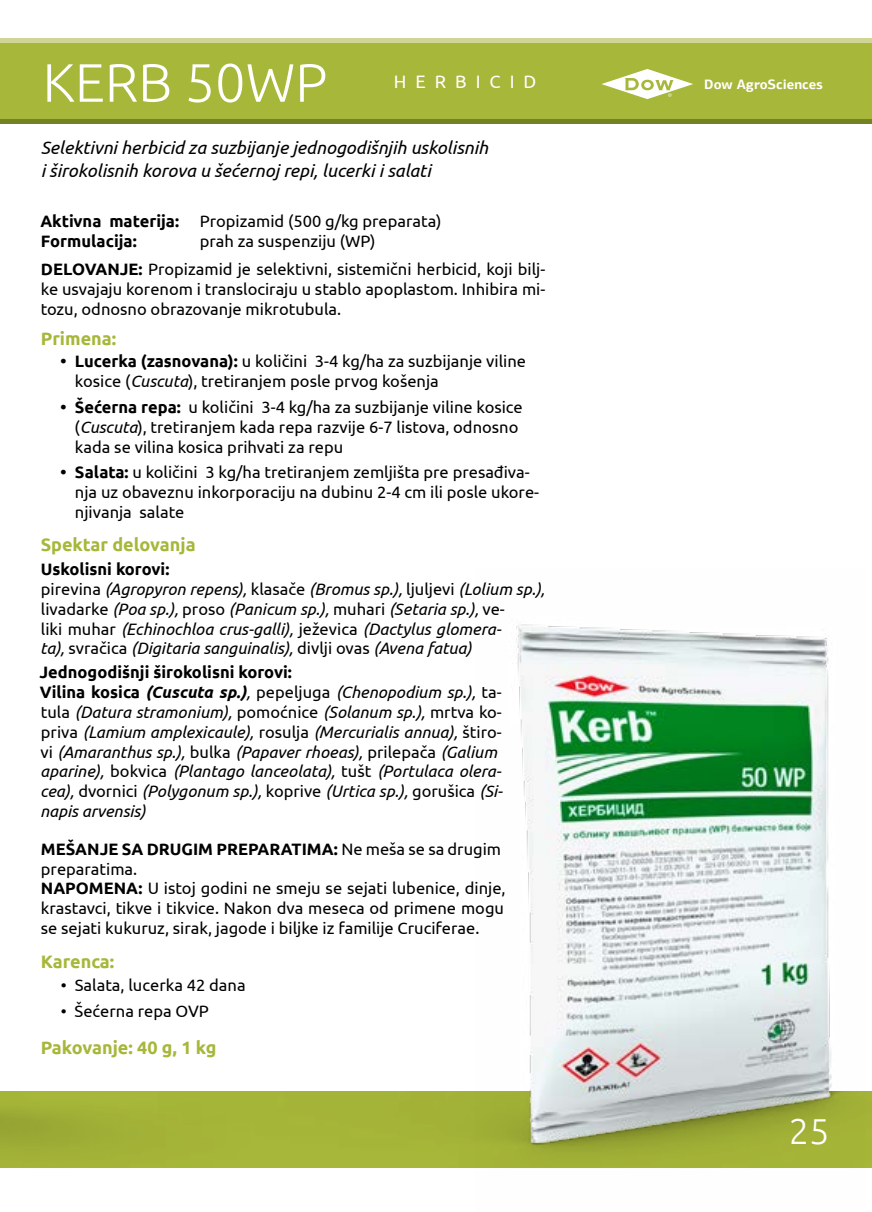
<style>
.page{position:relative;width:872px;height:1212px;background:#fff}
.page>*{position:absolute;margin:0;border:0;box-sizing:border-box;transform-origin:0 0}
.Naslov{font:300 54px "Ubuntu";color:#fff}
.t1{font:300 36px "Ubuntu";color:#fff}
.Tagline{font:italic 18px/22.5px "Ubuntu";color:#000}
.Podnaslov{font:700 18px "Ubuntu";color:#a7b739}
.Vrsta{font:18px "Ubuntu";letter-spacing:.5em;color:#fff}
.t2{font:16.5px/19.8px "Ubuntu";color:#000}
.t3{font:italic 16.5px/19.8px "Ubuntu";color:#000}
.Normal__space_above{font:700 16.5px "Ubuntu";color:#000}
.t4{font:700 13.65px "PF Agora Sans Pro";color:#fff}
.s1{font-weight:700}
.s2{font-style:italic}
.s3{font-style:normal}
.s4{font-weight:700;font-style:normal}
</style>
<div class="page">
<div style="left:0;top:43px;width:872px;height:76px;background:#a7b739"></div>
<hr style="left:0;top:119px;width:872px;height:4px;background:#738224">
<div style="left:0;top:38px;width:872px;height:5px;background:#d0d595"></div>
<div style="left:320px;top:1091px;width:552px;height:77px;background:#a5b438"></div>
<img style="left:476px;top:624px;width:388px;height:544px">
<img style="left:0;top:1091px;width:320px;height:77px">
<svg style="left:601px;top:69px;width:92px;height:30px"></svg>
<p class="Naslov" style="left:43px;top:50px;width:286px">KERB 50WP</p>
<p class="Vrsta" style="left:394px;top:70px;width:144px">HERBICID</p>
<p class="Tagline" style="left:41px;top:136px;width:449px">Selektivni herbicid za suzbijanje jednogodišnjih uskolisnih i širokolisnih korova u šećernoj repi, lucerki i salati</p>
<p class="t2" style="left:40px;top:211px;width:402px"><span class="s1">Aktivna materija:</span> Propizamid (500 g/kg preparata)</p>
<p class="Normal__space_above" style="left:41px;top:231px;width:97px">Formulacija:</p>
<p class="t2" style="left:200px;top:230px;width:177px">prah za suspenziju (WP)</p>
<p class="t2" style="left:41px;top:259px;width:506px;text-align:justify"><span class="s1">DELOVANJE:</span> Propizamid je selektivni, sistemični herbicid, koji bilj&shy;ke usvajaju korenom i translociraju u stablo apoplastom. Inhibira mi&shy;tozu, odnosno obrazovanje mikrotubula.</p>
<p class="Podnaslov" style="left:41px;top:327px;width:77px">Primena:</p>
<p class="t2" style="left:75px;top:351px;width:452px;text-indent:-14px"><span class="s1">• Lucerka (zasnovana):</span> u količini 3-4 kg/ha za suzbijanje viline kosice (<span class="s2">Cuscuta</span>), tretiranjem posle prvog košenja</p>
<p class="t2" style="left:74px;top:397px;width:450px;text-indent:-14px"><span class="s1">• Šećerna repa:</span> u količini 3-4 kg/ha za suzbijanje viline kosice (<span class="s2">Cuscuta</span>), tretiranjem kada repa razvije 6-7 listova, odnosno kada se vilina kosica prihvati za repu</p>
<p class="t2" style="left:75px;top:462px;width:466px;text-indent:-14px"><span class="s1">• Salata:</span> u količini 3 kg/ha tretiranjem zemljišta pre presađiva&shy;nja uz obaveznu inkorporaciju na dubinu 2-4 cm ili posle ukore&shy;njivanja salate</p>
<p class="Podnaslov" style="left:41px;top:534px;width:156px">Spektar delovanja</p>
<p class="Normal__space_above" style="left:41px;top:559px;width:130px">Uskolisni korovi:</p>
<p class="t3" style="left:40px;top:579px;width:506px"><span class="s3">pirevina</span> (Agropyron repens), <span class="s3">klasače</span> (Bromus sp.), <span class="s3">ljuljevi</span> (Lolium sp.), <span class="s3">livadarke</span> (Poa sp.), <span class="s3">proso</span> (Panicum sp.), <span class="s3">muhari</span> (Setaria sp.), <span class="s3">ve-<br>liki muhar</span> (Echinochloa crus-galli), <span class="s3">ježevica</span> (Dactylиs glomera-<br>ta), <span class="s3">svračica</span> (Digitaria sanguinalis), <span class="s3">divlji ovas</span> (Avena fatua)</p>
<p class="Normal__space_above" style="left:40px;top:662px;width:254px">Jednogodišnji širokolisni korovi:</p>
<p class="t3" style="left:40px;top:682px;width:465px"><span class="s4">Vilina kosica</span> <span class="s1">(Cuscuta sp.)</span>, <span class="s3">pepeljuga</span> (Chenopodium sp.), <span class="s3">ta&shy;tula</span> (Datura stramonium), <span class="s3">pomoćnice</span> (Solanum sp.), <span class="s3">mrtva ko&shy;priva</span> (Lamium amplexicaule), <span class="s3">rosulja</span> (Mercurialis annua), <span class="s3">štiro&shy;vi</span> (Amaranthus sp.), <span class="s3">bulka</span> (Papaver rhoeas), <span class="s3">prilepača</span> (Galium aparine), <span class="s3">bokvica</span> (Plantago lanceolata), <span class="s3">tušt</span> (Portulaca olera&shy;cea), <span class="s3">dvornici</span> (Polygonum sp.), <span class="s3">koprive</span> (Urtica sp.), <span class="s3">gorušica</span> (Si&shy;napis arvensis)</p>
<p class="t2" style="left:41px;top:838px;width:462px"><span class="s1">MEŠANJE SA DRUGIM PREPARATIMA:</span> Ne meša se sa drugim preparatima.</p>
<p class="t2" style="left:41px;top:878px;width:466px;text-align:justify"><span class="s1">NAPOMENA:</span> U istoj godini ne smeju se sejati lubenice, dinje, krastavci, tikve i tikvice. Nakon dva meseca od primene mogu se sejati kukuruz, sirak, jagode i biljke iz familije Cruciferae.</p>
<p class="Podnaslov" style="left:41px;top:951px;width:75px">Karenca:</p>
<p class="t2" style="left:61px;top:975px;width:186px">• Salata, lucerka 42 dana</p>
<p class="t2" style="left:61px;top:1001px;width:150px">• Šećerna repa OVP</p>
<p class="Podnaslov" style="left:41px;top:1037px;width:177px">Pakovanje: 40 g, 1 kg</p>
<p class="t4" style="left:704px;top:76px;width:120px">Dow AgroSciences</p>
<h2 class="t1" style="left:789px;top:1109px;width:42px">25</h2>
</div>
